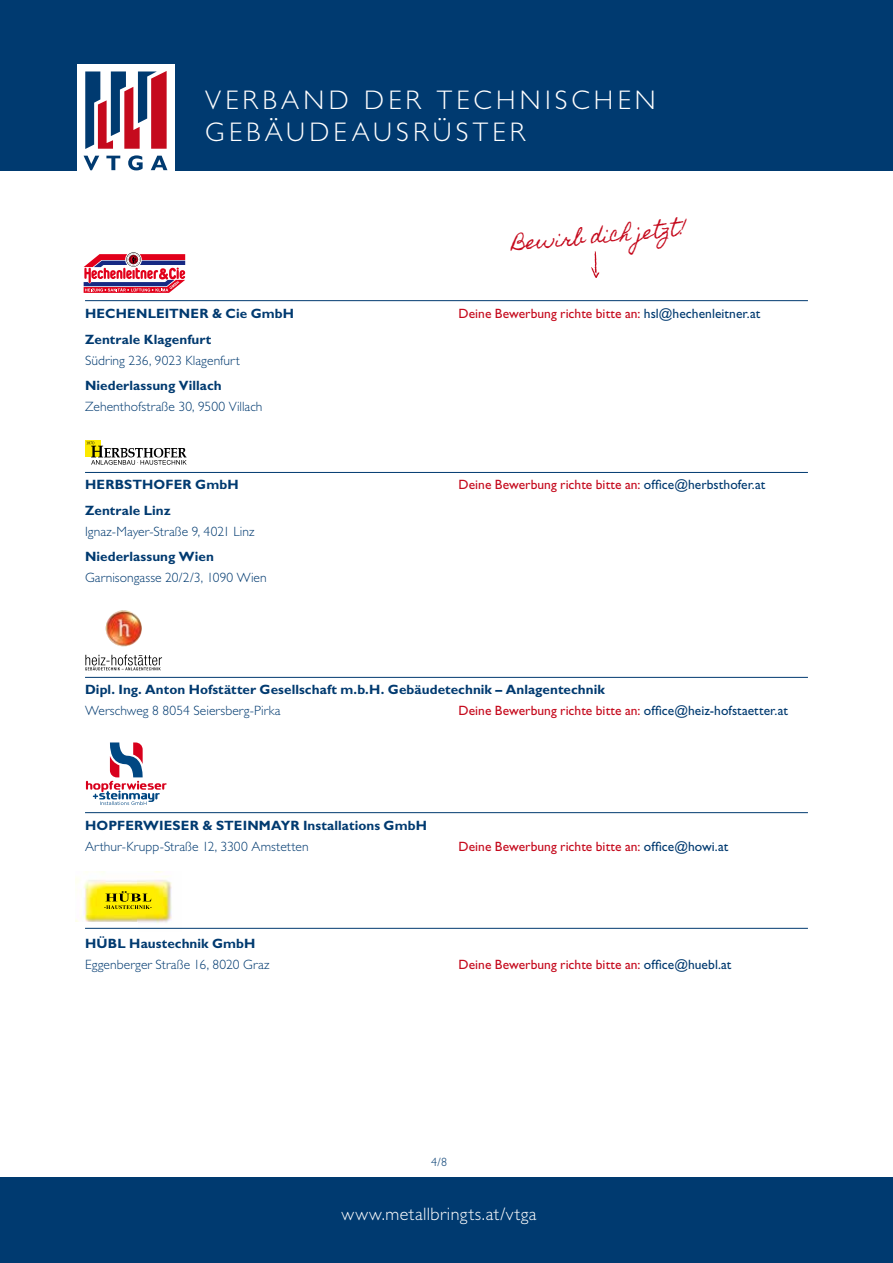
<style>
.page{position:relative;width:893px;height:1263px;background:#fff}
.page>*{position:absolute;margin:0;border:0;box-sizing:border-box;transform-origin:0 0}
.t1{font:300 27px/32.4px "Gill Sans Std";letter-spacing:.155em;color:#fff}
.t2{font:300 18px "Gill Sans Std";letter-spacing:.025em;color:#fff}
.t3{font:18px "Homemade Apple";color:#c50a1d}
.t4{font:13.5px "Gill Sans Std";letter-spacing:.005em;color:#c50a1d}
.t5{font:700 13.5px "Gill Sans Std";letter-spacing:.005em;color:#003a70}
.t6{font:300 13.5px "Gill Sans Std";letter-spacing:.005em;color:#003a70}
.t7{font:300 12px "Gill Sans Std";color:#003a70}
.s1{color:#003a70}
</style>
<div class="page">
<div style="left:0;top:0;width:893px;height:170px;background:#003a70"></div>
<div style="left:0;top:1178px;width:893px;height:85px;background:#003a70"></div>
<div style="left:77px;top:64px;width:97px;height:110px;background:#fff"></div>
<svg style="left:85px;top:71px;width:82px;height:78px"></svg>
<svg style="left:84px;top:156px;width:15px;height:14px"></svg>
<svg style="left:106px;top:156px;width:14px;height:14px"></svg>
<svg style="left:128px;top:155px;width:15px;height:15px"></svg>
<svg style="left:151px;top:156px;width:16px;height:14px"></svg>
<svg style="left:84px;top:252px;width:101px;height:41px"></svg>
<div style="left:85px;top:441px;width:16px;height:16px;background:#fce900"></div>
<svg style="left:86px;top:441px;width:101px;height:24px"></svg>
<hr style="left:85px;top:300px;width:723px;height:1px;background:#003a70">
<hr style="left:85px;top:472px;width:723px;height:1px;background:#003a70">
<hr style="left:85px;top:677px;width:723px;height:1px;background:#003a70">
<img style="left:106px;top:610px;width:36px;height:36px;border-radius:18px">
<svg style="left:85px;top:655px;width:77px;height:15px"></svg>
<hr style="left:85px;top:812px;width:723px;height:1px;background:#003a70">
<svg style="left:86px;top:742px;width:81px;height:63px"></svg>
<img style="left:75px;top:871px;width:106px;height:57px">
<svg style="left:104px;top:891px;width:48px;height:18px"></svg>
<hr style="left:85px;top:928px;width:723px;height:1px;background:#003a70">
<svg style="left:591px;top:251px;width:8px;height:27px"></svg>
<h1 class="t1" style="left:205px;top:84px;width:452px">VERBAND DER TECHNISCHEN<br>GEBÄUDEAUSRÜSTER</h1>
<h2 class="t3" style="left:511px;top:233px;width:176px;rotate:-5deg">Bewirb dich jetzt!</h2>
<p class="t5" style="left:85px;top:306px;width:211px">HECHENLEITNER &amp; Cie GmbH</p>
<p class="t4" style="left:459px;top:306px;width:303px">Deine Bewerbung richte bitte an: <span class="s1">hsl@hechenleitner.at</span></p>
<p class="t5" style="left:85px;top:331px;width:128px">Zentrale Klagenfurt</p>
<p class="t6" style="left:85px;top:352px;width:156px">Südring 236, 9023 Klagenfurt</p>
<p class="t5" style="left:85px;top:377px;width:138px">Niederlassung Villach</p>
<p class="t6" style="left:85px;top:399px;width:179px">Zehenthofstraße 30, 9500 Villach</p>
<p class="t5" style="left:85px;top:477px;width:155px">HERBSTHOFER GmbH</p>
<p class="t4" style="left:459px;top:477px;width:308px">Deine Bewerbung richte bitte an: <span class="s1">office@herbsthofer.at</span></p>
<p class="t5" style="left:85px;top:502px;width:87px">Zentrale Linz</p>
<p class="t6" style="left:85px;top:523px;width:171px">Ignaz-Mayer-Straße 9, 4021 Linz</p>
<p class="t5" style="left:85px;top:548px;width:130px">Niederlassung Wien</p>
<p class="t6" style="left:85px;top:570px;width:183px">Garnisongasse 20/2/3, 1090 Wien</p>
<p class="t5" style="left:85px;top:682px;width:521px">Dipl. Ing. Anton Hofstätter Gesellschaft m.b.H. Gebäudetechnik – Anlagentechnik</p>
<p class="t6" style="left:85px;top:703px;width:197px">Werschweg 8 8054 Seiersberg-Pirka</p>
<p class="t4" style="left:459px;top:703px;width:331px">Deine Bewerbung richte bitte an: <span class="s1">office@heiz-hofstaetter.at</span></p>
<p class="t5" style="left:85px;top:817px;width:343px">HOPFERWIESER &amp; STEINMAYR Installations GmbH</p>
<p class="t6" style="left:85px;top:839px;width:225px">Arthur-Krupp-Straße 12, 3300 Amstetten</p>
<p class="t4" style="left:459px;top:838px;width:271px">Deine Bewerbung richte bitte an: <span class="s1">office@howi.at</span></p>
<p class="t5" style="left:85px;top:936px;width:172px">HÜBL Haustechnik GmbH</p>
<p class="t6" style="left:85px;top:957px;width:186px">Eggenberger Straße 16, 8020 Graz</p>
<p class="t4" style="left:459px;top:957px;width:274px">Deine Bewerbung richte bitte an: <span class="s1">office@huebl.at</span></p>
<p class="t7" style="left:431px;top:1155px;width:18px">4/8</p>
<h2 class="t2" style="left:341px;top:1204px;width:197px">www.metallbringts.at/vtga</h2>
</div>
